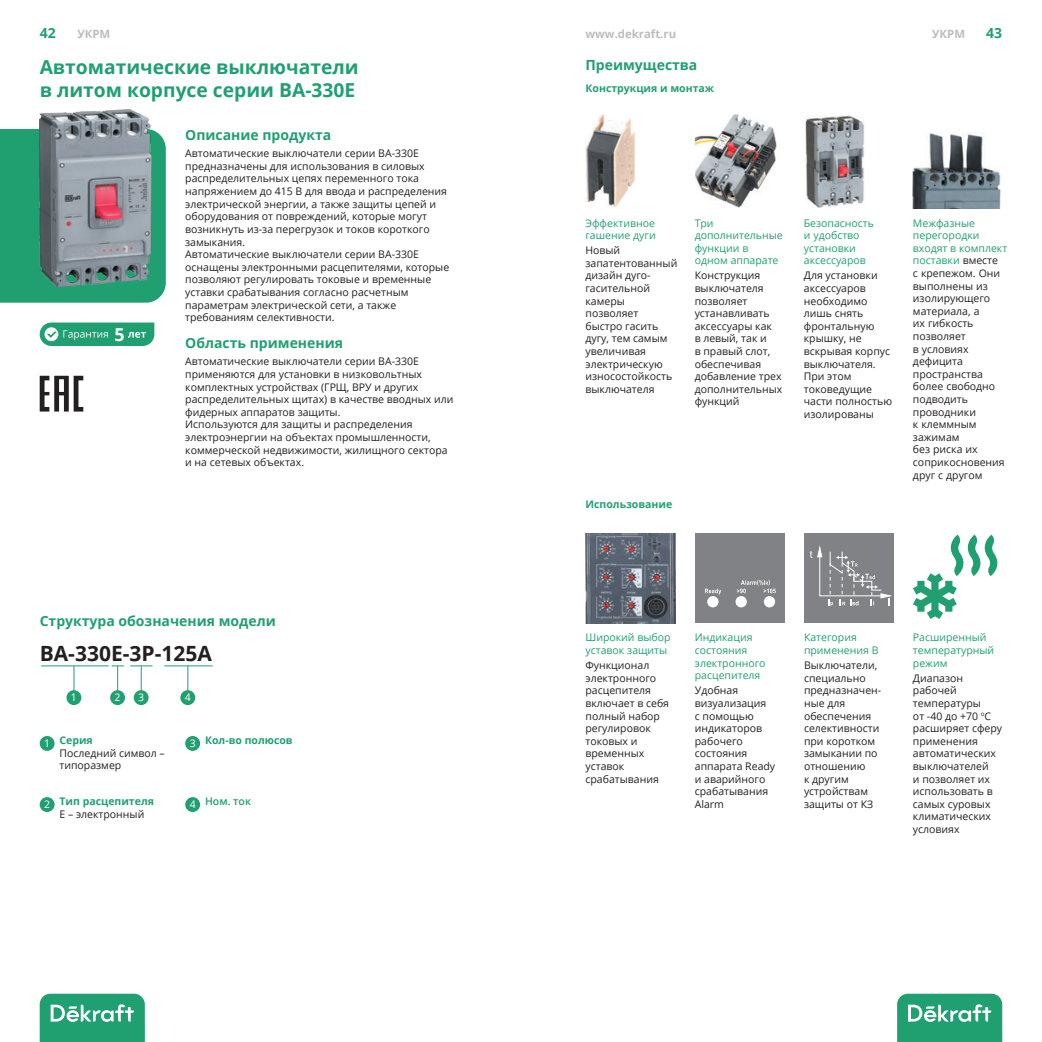
<style>
.page{position:relative;width:1042px;height:1042px;background:#fff}
.page>*{position:absolute;margin:0;border:0;box-sizing:border-box;transform-origin:0 0}
.t1{font:700 21px "Open Sans";color:#231f20}
.t2{font:700 19.25px/23.1px "Open Sans";color:#20a070}
.t3{font:700 17.85px "Open Sans";color:#fff}
.t4{font:700 14px "Open Sans";color:#20a070}
.t5{font:700 11.38px "Open Sans";color:#bcbdc0}
.t6{font:10.5px/12.6px "Open Sans";color:#231f20}
.t7{font:10.5px/12.6px "Open Sans";color:#20a070}
.t8{font:700 10.5px/12.6px "Open Sans";color:#20a070;text-align:center}
.t9{font:600 10.5px "Open Sans";color:#20a070}
.t10{font:10.5px "Open Sans";color:#fff}
.s1{color:#20a070}
.s2{color:#fff}
.s3{font-weight:700;color:#20a070}
.s4{font-weight:400;color:#fff}
.s5{font-weight:400;color:#231f20}
</style>
<div class="page">
<svg style="left:897px;top:993px;width:105px;height:49px;background:#3eac83"></svg>
<svg style="left:40px;top:993px;width:105px;height:49px;background:#3eac83"></svg>
<div style="left:0;top:129px;width:166px;height:174px;background:#20a070"></div>
<svg style="left:40px;top:376px;width:43px;height:35px"></svg>
<svg style="left:40px;top:322px;width:114px;height:24px;background:#41ae85"></svg>
<div style="left:40px;top:736px;width:15px;height:15px;background:#20a070;border-radius:50%"></div>
<div style="left:185px;top:736px;width:15px;height:15px;background:#20a070;border-radius:50%"></div>
<div style="left:40px;top:797px;width:15px;height:15px;background:#20a070;border-radius:50%"></div>
<div style="left:185px;top:797px;width:15px;height:15px;background:#20a070;border-radius:50%"></div>
<img style="left:40px;top:109px;width:111px;height:177px">
<hr style="left:41px;top:665px;width:68px;height:1px;background:#20a070">
<hr style="left:74px;top:666px;width:1px;height:33px;background:#20a070">
<div style="left:66px;top:690px;width:15px;height:15px;background:#20a070;border-radius:50%"></div>
<hr style="left:164px;top:665px;width:49px;height:1px;background:#20a070">
<hr style="left:187px;top:666px;width:1px;height:33px;background:#20a070">
<div style="left:180px;top:690px;width:15px;height:15px;background:#20a070;border-radius:50%"></div>
<svg style="left:130px;top:665px;width:23px;height:1px"></svg>
<hr style="left:141px;top:666px;width:1px;height:33px;background:#20a070">
<div style="left:134px;top:690px;width:15px;height:15px;background:#20a070;border-radius:50%"></div>
<svg style="left:112px;top:665px;width:12px;height:1px"></svg>
<hr style="left:117px;top:666px;width:1px;height:33px;background:#20a070">
<div style="left:110px;top:690px;width:15px;height:15px;background:#20a070;border-radius:50%"></div>
<div style="left:695px;top:533px;width:90px;height:90px;background:#808285"></div>
<div style="left:707px;top:596px;width:11px;height:11px;background:#fff;border-radius:50%"></div>
<div style="left:735px;top:596px;width:12px;height:11px;background:#fff;border-radius:50%"></div>
<div style="left:764px;top:596px;width:11px;height:11px;background:#fff;border-radius:50%"></div>
<svg style="left:705px;top:588px;width:16px;height:6px"></svg>
<svg style="left:737px;top:580px;width:39px;height:13px"></svg>
<img style="left:585px;top:115px;width:50px;height:92px">
<img style="left:805px;top:115px;width:59px;height:93px">
<img style="left:913px;top:133px;width:87px;height:75px">
<img style="left:695px;top:115px;width:82px;height:92px">
<img style="left:585px;top:533px;width:90px;height:90px">
<div style="left:804px;top:533px;width:90px;height:90px;background:#808285"></div>
<svg style="left:810px;top:547px;width:80px;height:59px"></svg>
<svg style="left:913px;top:535px;width:85px;height:84px"></svg>
<h3 class="t4" style="left:40px;top:23px;width:17px">42</h3>
<p class="t5" style="left:77px;top:26px;width:34px">УКРМ</p>
<p class="t5" style="left:585px;top:26px;width:92px">www.dekraft.ru</p>
<p class="t5" style="left:932px;top:26px;width:34px">УКРМ</p>
<h3 class="t4" style="left:986px;top:23px;width:17px">43</h3>
<h2 class="t2" style="left:40px;top:55px;width:321px">Автоматические выключатели в литом корпусе серии ВА-330Е</h2>
<h3 class="t4" style="left:185px;top:125px;width:148px">Описание продукта</h3>
<p class="t6" style="left:185px;top:147px;width:265px">Автоматические выключатели серии ВА-330Е предназначены для использования в силовых распределительных цепях переменного тока напряжением до 415 В для ввода и распределения электрической энергии, а также защиты цепей и оборудования от повреждений, которые могут возникнуть из-за перегрузок и токов короткого замыкания.<br>Автоматические выключатели серии ВА-330Е оснащены электронными расцепителями, которые позволяют регулировать токовые и временные уставки срабатывания согласно расчетным параметрам электрической сети, а также требованиям селективности.</p>
<h3 class="t4" style="left:185px;top:333px;width:159px">Область применения</h3>
<p class="t6" style="left:185px;top:355px;width:270px">Автоматические выключатели серии ВА-330Е применяются для установки в низковольтных комплектных устройствах (ГРЩ, ВРУ и других распределительных щитах) в качестве вводных или фидерных аппаратов защиты.<br>Используются для защиты и распределения электроэнергии на объектах промышленности, коммерческой недвижимости, жилищного сектора и на сетевых объектах.</p>
<h3 class="t4" style="left:585px;top:55px;width:113px">Преимущества</h3>
<p class="t8" style="left:585px;top:82px;width:130px">Конструкция и монтаж</p>
<p class="t7" style="left:585px;top:216px;width:72px">Эффективное гашение дуги</p>
<p class="t6" style="left:585px;top:244px;width:93px">Новый запатентованный дизайн дуго&shy;гасительной камеры позволяет быстро гасить дугу, тем самым увеличивая электрическую износостойкость выключателя</p>
<p class="t6" style="left:913px;top:216px;width:96px"><span class="s1">Межфазные перегородки входят в комплект поставки</span> вместе<br>с крепежом. Они выполнены из изолирующего материала, а<br>их гибкость позволяет<br>в условиях дефицита пространства более свободно подводить проводники<br>к клеммным зажимам<br>без риска их соприкосновения друг с другом</p>
<p class="t7" style="left:694px;top:216px;width:90px">Три дополнительные функции в одном аппарате</p>
<p class="t6" style="left:694px;top:269px;width:89px">Конструкция выключателя позволяет устанавливать аксессуары как<br>в левый, так и<br>в правый слот, обеспечивая добавление трех дополнительных функций</p>
<p class="t7" style="left:804px;top:216px;width:72px">Безопасность и удобство установки аксессуаров</p>
<p class="t6" style="left:804px;top:269px;width:90px">Для установки аксессуаров необходимо лишь снять фронтальную крышку, не вскрывая корпус выключателя.<br>При этом токоведущие части полностью изолированы</p>
<h3 class="t3" style="left:114px;top:322px;width:12px">5</h3>
<h3 class="t4" style="left:40px;top:611px;width:238px">Структура обозначения модели</h3>
<h1 class="t1" style="left:40px;top:639px;width:174px">ВА-330Е-3P-125А</h1>
<p class="t10" style="left:71px;top:690px;width:8px">1</p>
<p class="t10" style="left:115px;top:690px;width:8px">2</p>
<p class="t10" style="left:138px;top:690px;width:8px">3</p>
<p class="t10" style="left:185px;top:690px;width:8px">4</p>
<p class="t6" style="left:60px;top:733px;width:107px;text-indent:-15px"><span class="s2">1</span> <span class="s3">Серия<br></span>Последний символ – типоразмер</p>
<p class="t8" style="left:190px;top:733px;width:104px"><span class="s4">3</span> Кол-во полюсов</p>
<p class="t8" style="left:44px;top:795px;width:111px"><span class="s4">2</span> Тип расцепителя<br><span class="s5">Е – электронный</span></p>
<p class="t9" style="left:190px;top:794px;width:63px"><span class="s4">4</span> Ном. ток</p>
<p class="t8" style="left:585px;top:497px;width:88px">Использование</p>
<p class="t7" style="left:585px;top:631px;width:87px">Широкий выбор уставок защиты</p>
<p class="t6" style="left:585px;top:659px;width:85px">Функционал электронного расцепителя включает в себя полный набор регулировок токовых и временных уставок срабатывания</p>
<p class="t7" style="left:695px;top:631px;width:72px">Индикация состояния электронного расцепителя</p>
<p class="t6" style="left:695px;top:684px;width:82px">Удобная визуализация<br>с помощью индикаторов рабочего состояния аппарата Ready и аварийного срабатывания<br>Alarm</p>
<p class="t7" style="left:804px;top:631px;width:76px">Категория применения В</p>
<p class="t6" style="left:804px;top:659px;width:79px">Выключатели, специально предназначен&shy;ные для обеспечения селективности при коротком замыкании по отношению<br>к другим устройствам защиты от КЗ</p>
<p class="t7" style="left:913px;top:631px;width:83px">Расширенный температурный режим</p>
<p class="t6" style="left:913px;top:671px;width:91px">Диапазон рабочей температуры<br>от -40 до +70 <sup>o</sup>C расширяет сферу применения автоматических выключателей<br>и позволяет их использовать в самых суровых климатических условиях</p>
</div>
